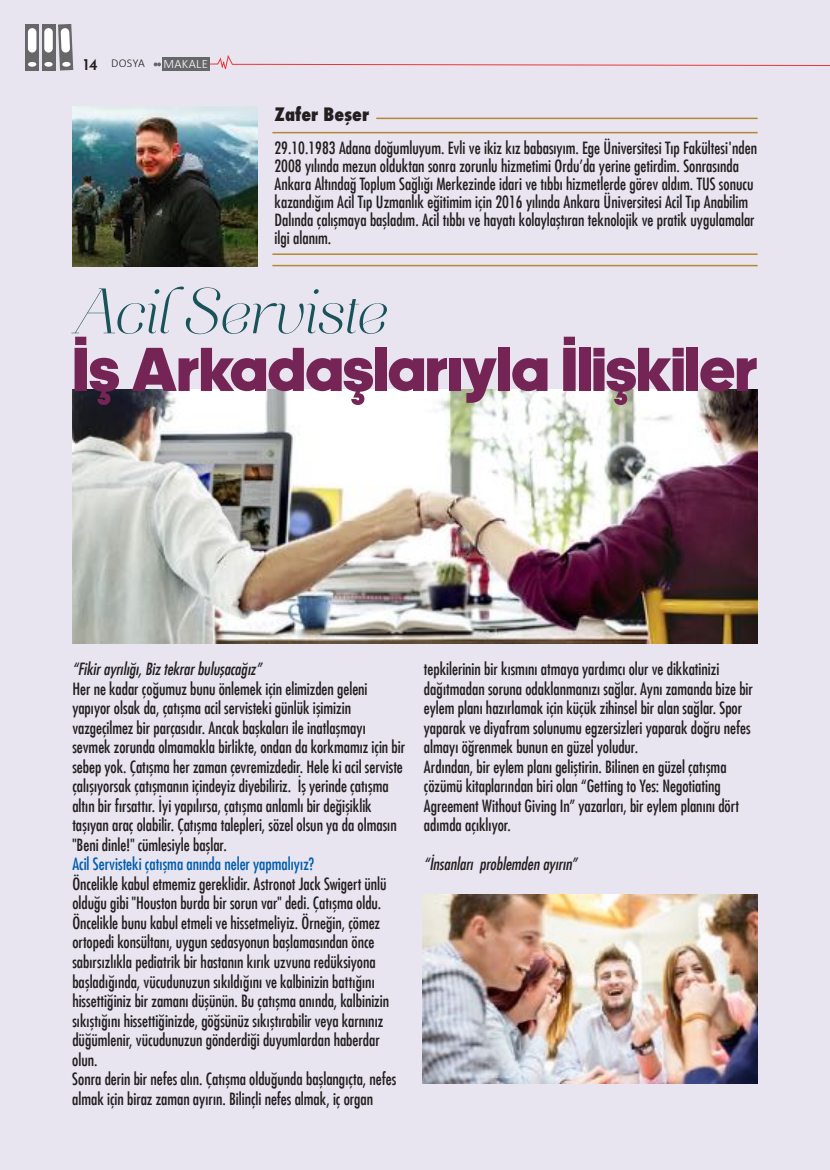
<style>
.page{position:relative;width:830px;height:1170px;background:#fff}
.page>*{position:absolute;margin:0;border:0;box-sizing:border-box;transform-origin:0 0}
.t1{font:64.5px "Aire Bold Italic Std";color:#18535a}
.t2{font:900 62.85px "adineue PROTT";color:#742556}
.t3{font:800 condensed 18px "Futura";color:#231f20}
.t4{font:16.5px/19.5px "Futura Std Condensed";color:#231f20}
.t5{font:italic 16.5px "Futura Std Condensed";color:#231f20}
.t6{font:16.5px "Futura Std Condensed";color:#015dad}
.t7{font:600 16.5px "Josefin Sans";color:#231f20}
.t8{font:300 12.75px "Calibri";letter-spacing:.015em;color:#fff}
.t9{font:300 12px "Calibri";letter-spacing:.025em;color:#231f20}
</style>
<div class="page">
<div style="left:0;top:0;width:829px;height:1169px;background:#e8e5f1"></div>
<svg style="left:210px;top:55px;width:619px;height:14px"></svg>
<div style="left:26px;top:24px;width:13px;height:46px;background:#67676a"></div>
<div style="left:42px;top:24px;width:13px;height:46px;background:#67676a"></div>
<div style="left:28px;top:28px;width:8px;height:25px;background:#fff;border-radius:4px"></div>
<div style="left:44px;top:28px;width:9px;height:25px;background:#fff;border-radius:4px"></div>
<svg style="left:58px;top:24px;width:15px;height:46px"></svg>
<div style="left:28px;top:62px;width:8px;height:5px;background:#fff;border-radius:50%"></div>
<div style="left:44px;top:62px;width:9px;height:5px;background:#fff;border-radius:50%"></div>
<div style="left:62px;top:62px;width:9px;height:5px;background:#fff;border-radius:50%"></div>
<svg style="left:153px;top:62px;width:8px;height:4px"></svg>
<div style="left:162px;top:57px;width:48px;height:14px;background:#67676a"></div>
<img style="left:72px;top:389px;width:685px;height:254px">
<img style="left:72px;top:106px;width:185px;height:161px">
<hr style="left:272px;top:253px;width:485px;height:2px;background:#b58733">
<hr style="left:272px;top:132px;width:485px;height:1px;background:#b58733">
<hr style="left:376px;top:118px;width:381px;height:1px;background:#b58733">
<hr style="left:272px;top:265px;width:485px;height:1px;background:#b58733">
<img style="left:422px;top:894px;width:335px;height:189px">
<p class="t9" style="left:111px;top:55px;width:35px">DOSYA</p>
<p class="t7" style="left:83px;top:50px;width:16px">14</p>
<p class="t8" style="left:163px;top:55px;width:46px">MAKALE</p>
<p class="t3" style="left:274px;top:102px;width:96px">Zafer Beşer</p>
<p class="t4" style="left:274px;top:138px;width:484px;line-height:18px">29.10.1983 Adana doğumluyum. Evli ve ikiz kız babasıyım. Ege Üniversitesi Tıp Fakültesi'nden 2008 yılında mezun olduktan sonra zorunlu hizmetimi Ordu’da yerine getirdim. Sonrasında Ankara Altındağ Toplum Sağlığı Merkezinde idari ve tıbbı hizmetlerde görev aldım. TUS sonucu kazandığım Acil Tıp Uzmanlık eğitimim için 2016 yılında Ankara Üniversitesi Acil Tıp Anabilim Dalında çalışmaya başladım. Acil tıbbı ve hayatı kolaylaştıran teknolojik ve pratik uygulamalar ilgi alanım.</p>
<h1 class="t1" style="left:76px;top:273px;width:313px">Acil Serviste</h1>
<h2 class="t2" style="left:72px;top:331px;width:686px">İş Arkadaşlarıyla İlişkiler</h2>
<p class="t5" style="left:72px;top:659px;width:190px">“Fikir ayrılığı, Biz tekrar buluşacağız”</p>
<p class="t4" style="left:72px;top:678px;width:334px">Her ne kadar çoğumuz bunu önlemek için elimizden geleni yapıyor olsak da, çatışma acil servisteki günlük işimizin vazgeçilmez bir parçasıdır. Ancak başkaları ile inatlaşmayı sevmek zorunda olmamakla birlikte, ondan da korkmamız için bir sebep yok. Çatışma her zaman çevremizdedir. Hele ki acil serviste çalışıyorsak çatışmanın içindeyiz diyebiliriz. İş yerinde çatışma altın bir fırsattır. İyi yapılırsa, çatışma anlamlı bir değişiklik taşıyan araç olabilir. Çatışma talepleri, sözel olsun ya da olmasın "Beni dinle!" cümlesiyle başlar.</p>
<p class="t6" style="left:72px;top:853px;width:243px">Acil Servisteki çatışma anında neler yapmalıyız?</p>
<p class="t4" style="left:72px;top:873px;width:325px">Öncelikle kabul etmemiz gereklidir. Astronot Jack Swigert ünlü olduğu gibi "Houston burda bir sorun var" dedi. Çatışma oldu.<br>Öncelikle bunu kabul etmeli ve hissetmeliyiz. Örneğin, çömez ortopedi konsültanı, uygun sedasyonun başlamasından önce sabırsızlıkla pediatrik bir hastanın kırık uzvuna redüksiyona başladığında, vücudunuzun sıkıldığını ve kalbinizin battığını hissettiğiniz bir zamanı düşünün. Bu çatışma anında, kalbinizin sıkıştığını hissettiğinizde, göğsünüz sıkıştırabilir veya karnınız düğümlenir, vücudunuzun gönderdiği duyumlardan haberdar olun.<br>Sonra derin bir nefes alın. Çatışma olduğunda başlangıçta, nefes almak için biraz zaman ayırın. Bilinçli nefes almak, iç organ</p>
<p class="t4" style="left:424px;top:658px;width:330px">tepkilerinin bir kısmını atmaya yardımcı olur ve dikkatinizi dağıtmadan soruna odaklanmanızı sağlar. Aynı zamanda bize bir eylem planı hazırlamak için küçük zihinsel bir alan sağlar. Spor yaparak ve diyafram solunumu egzersizleri yaparak doğru nefes almayı öğrenmek bunun en güzel yoludur.<br>Ardından, bir eylem planı geliştirin. Bilinen en güzel çatışma çözümü kitaplarından biri olan “Getting to Yes: Negotiating Agreement Without Giving In” yazarları, bir eylem planını dört adımda açıklıyor.</p>
<p class="t5" style="left:424px;top:854px;width:154px">“İnsanları problemden ayırın”</p>
</div>
